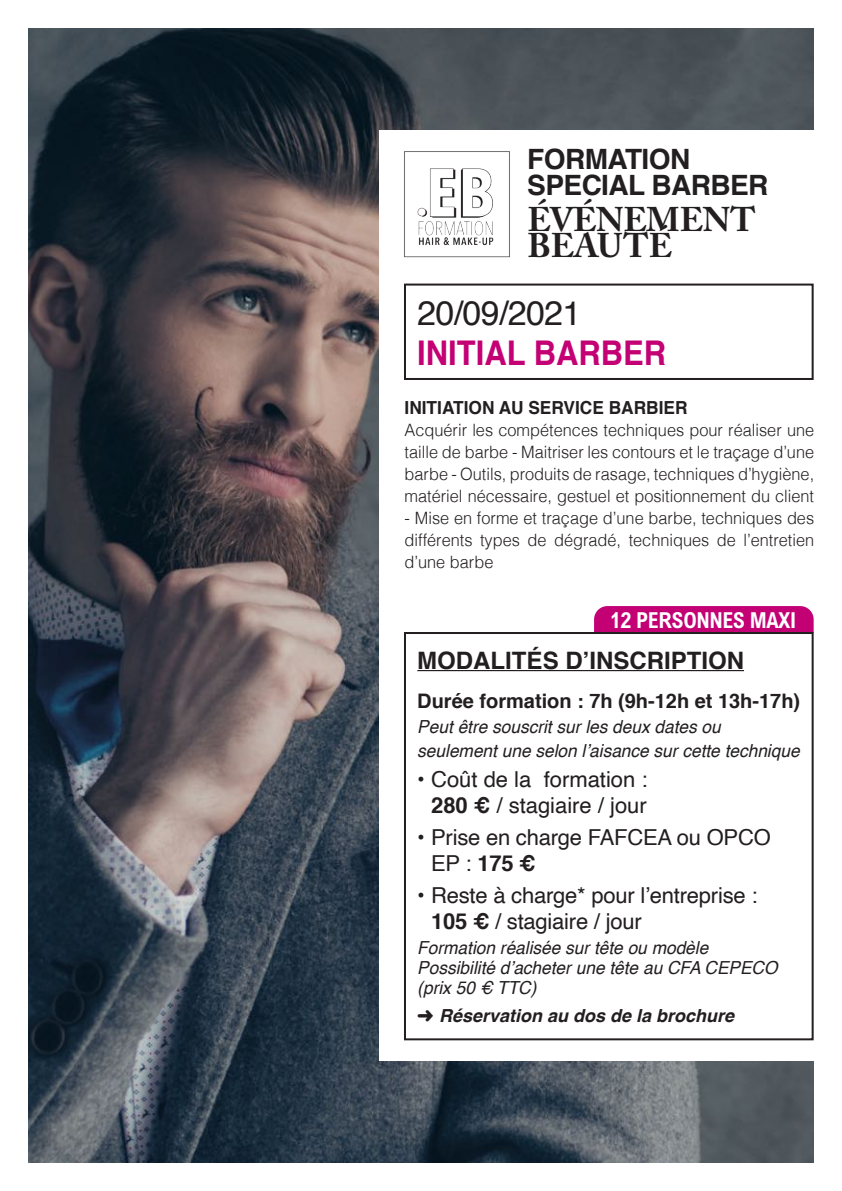
<style>
.page{position:relative;width:842px;height:1191px;background:#fff}
.page>*{position:absolute;margin:0;border:0;box-sizing:border-box;transform-origin:0 0}
.t1{font:700 34px/26px "Adobe Caslon Pro";letter-spacing:-.005em;color:#231f20}
.t2{font:700 34px "Helvetica";color:#c30175;scale:.91 1}
.t3{font:34px "Helvetica";letter-spacing:-.02em;color:#231f20}
.t4{font:700 28px/26px "Helvetica";letter-spacing:-.02em;color:#231f20}
.t5{font:700 24px "Helvetica";color:#231f20}
.t6{font:22px/26px "Helvetica";letter-spacing:-.01em;color:#231f20}
.t7{font:700 condensed 22px "Arial";letter-spacing:-.02em;color:#fff}
.t8{font:700 20px "Helvetica";color:#231f20}
.t9{font:italic 18px/20px "Helvetica";color:#231f20;scale:.96 1}
.t10{font:italic 700 18px "Helvetica";color:#231f20}
.t11{font:700 18px "Helvetica";color:#231f20;scale:.96 1}
.t12{font:300 17px/22px "Helvetica";color:#231f20;text-align:justify;scale:.96 1}
.s1{font-weight:700}
</style>
<div class="page">
<img style="left:28px;top:28px;width:786px;height:1134px">
<div style="left:380px;top:130px;width:462px;height:930px;background:#fff"></div>
<div style="left:404px;top:283px;width:410px;height:97px;border:2px solid #231f20"></div>
<div style="left:594px;top:606px;width:220px;height:26px;background:#c30175"></div>
<hr style="left:417px;top:670px;width:327px;height:1px;background:#231f20">
<div style="left:404px;top:632px;width:410px;height:408px;border:2px solid #231f20"></div>
<img style="left:404px;top:151px;width:106px;height:107px">
<h2 class="t4" style="left:527px;top:147px;width:243px">FORMATION<br>SPECIAL BARBER</h2>
<h1 class="t1" style="left:527px;top:207px;width:229px">ÉVÉNEMENT<br>BEAUTÉ</h1>
<h1 class="t3" style="left:417px;top:286px;width:166px">20/09/2021</h1>
<h1 class="t2" style="left:417px;top:325px;width:275px">INITIAL BARBER</h1>
<p class="t11" style="left:405px;top:393px;width:296px">INITIATION AU SERVICE BARBIER</p>
<p class="t12" style="left:405px;top:418px;width:428px">Acquérir les compétences techniques pour réaliser une taille de barbe - Maitriser les contours et le traçage d’une barbe - Outils, produits de rasage, techniques d’hygiène, matériel nécessaire, gestuel et positionnement du client</p>
<p class="t12" style="left:405px;top:506px;width:428px">- Mise en forme et traçage d’une barbe, techniques des différents types de dégradé, techniques de l’entretien d’une barbe</p>
<p class="t7" style="left:610px;top:607px;width:188px">12 PERSONNES MAXI</p>
<h3 class="t5" style="left:417px;top:641px;width:328px">MODALITÉS D’INSCRIPTION</h3>
<p class="t8" style="left:417px;top:684px;width:384px">Durée formation : 7h (9h-12h et 13h-17h)</p>
<p class="t9" style="left:417px;top:715px;width:400px;line-height:24px">Peut être souscrit sur les deux dates ou seulement une selon l’aisance sur cette technique</p>
<p class="t6" style="left:417px;top:767px;width:232px;text-align:center"><span class="s1">•</span> Coût de la formation :<br><span class="s1">280 €</span> / stagiaire / jour</p>
<p class="t6" style="left:431px;top:824px;width:341px;text-indent:-14px"><span class="s1">•</span> Prise en charge FAFCEA ou OPCO<br>EP : <span class="s1">175 €</span></p>
<p class="t6" style="left:431px;top:882px;width:328px;text-indent:-14px"><span class="s1">•</span> Reste à charge* pour l’entreprise :<br><span class="s1">105 €</span> / stagiaire / jour</p>
<p class="t9" style="left:417px;top:938px;width:377px">Formation réalisée sur tête ou modèle<br>Possibilité d’acheter une tête au CFA CEPECO (prix 50 € TTC)</p>
<p class="t10" style="left:417px;top:1000px;width:318px">➜ Réservation au dos de la brochure</p>
</div>
